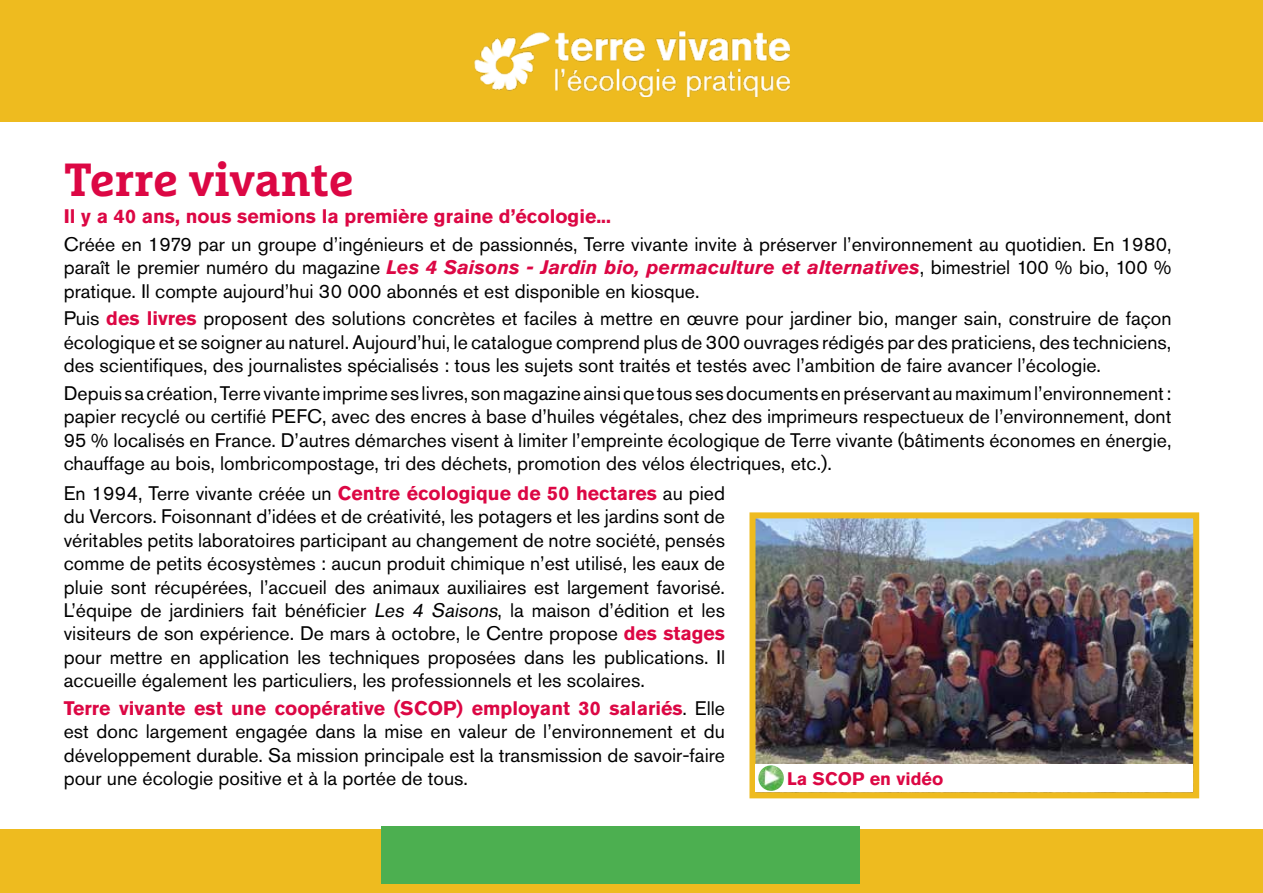
<style>
.page{position:relative;width:1263px;height:893px;background:#fff}
.page>*{position:absolute;margin:0;border:0;box-sizing:border-box;transform-origin:0 0}
.t1{font:700 46.5px "Marselis Slab Pro";color:#dc0744}
.t2{font:19.5px/23.4px "Akzidenz Grotesk Pro";color:#000;text-align:justify}
.t3{font:700 19.5px "Akzidenz Grotesk Pro";color:#dc0744}
.t4{font:700 18px "Akzidenz Grotesk Pro";color:#dc0744}
.s1{font-weight:700;font-style:italic;color:#dc0744}
.s2{font-weight:700;color:#dc0744}
.s3{font-style:italic}
</style>
<div class="page">
<div style="left:0;top:0;width:1263px;height:121px;background:#eebb1f"></div>
<div style="left:0;top:829px;width:1263px;height:64px;background:#eebb1f"></div>
<img style="left:474px;top:31px;width:315px;height:66px">
<img style="left:756px;top:519px;width:436px;height:245px">
<div style="left:749px;top:512px;width:450px;height:286px;border:6px solid #eebb1f"></div>
<div style="left:755px;top:764px;width:438px;height:28px;background:#fff"></div>
<img style="left:758px;top:765px;width:26px;height:26px;border-radius:13px">
<div style="left:381px;top:827px;width:478px;height:57px;background:#4caf50"></div>
<h1 class="t1" style="left:64px;top:150px;width:292px">Terre vivante</h1>
<p class="t3" style="left:64px;top:204px;width:549px">Il y a 40 ans, nous semions la première graine d’écologie...</p>
<p class="t2" style="left:64px;top:232px;width:1109px">Créée en 1979 par un groupe d’ingénieurs et de passionnés, Terre vivante invite à préserver l’environnement au quotidien. En 1980, paraît le premier numéro du magazine <span class="s1">Les 4 Saisons - Jardin bio, permaculture et alternatives</span>, bimestriel 100 % bio, 100 % pratique. Il compte aujourd’hui 30 000 abonnés et est disponible en kiosque.</p>
<p class="t2" style="left:64px;top:307px;width:1109px">Puis <span class="s2">des livres</span> proposent des solutions concrètes et faciles à mettre en œuvre pour jardiner bio, manger sain, construire de façon écologique et se soigner au naturel. Aujourd’hui, le catalogue comprend plus de 300 ouvrages rédigés par des praticiens, des techniciens, des scientifiques, des journalistes spécialisés : tous les sujets sont traités et testés avec l’ambition de faire avancer l’écologie.</p>
<p class="t2" style="left:64px;top:381px;width:1109px">Depuis sa création, Terre vivante imprime ses livres, son magazine ainsi que tous ses documents en préservant au maximum l’environnement : papier recyclé ou certifié PEFC, avec des encres à base d’huiles végétales, chez des imprimeurs respectueux de l’environnement, dont 95 % localisés en France. D’autres démarches visent à limiter l’empreinte écologique de Terre vivante (bâtiments économes en énergie, chauffage au bois, lombricompostage, tri des déchets, promotion des vélos électriques, etc.).</p>
<p class="t2" style="left:64px;top:481px;width:663px">En 1994, Terre vivante créée un <span class="s2">Centre écologique de 50 hectares</span> au pied du Vercors. Foisonnant d’idées et de créativité, les potagers et les jardins sont de véritables petits laboratoires participant au changement de notre société, pensés comme de petits écosystèmes : aucun produit chimique n’est utilisé, les eaux de pluie sont récupérées, l’accueil des animaux auxiliaires est largement favorisé.<br>L’équipe de jardiniers fait bénéficier <span class="s3">Les 4 Saisons</span>, la maison d’édition et les visiteurs de son expérience. De mars à octobre, le Centre propose <span class="s2">des stages </span>pour mettre en application les techniques proposées dans les publications. Il accueille également les particuliers, les professionnels et les scolaires.</p>
<p class="t2" style="left:64px;top:696px;width:663px"><span class="s2">Terre vivante est une coopérative (SCOP) employant 30 salariés</span>. Elle est donc largement engagée dans la mise en valeur de l’environnement et du développement durable. Sa mission principale est la transmission de savoir-faire pour une écologie positive et à la portée de tous.</p>
<p class="t4" style="left:787px;top:767px;width:158px">La SCOP en vidéo</p>
</div>
